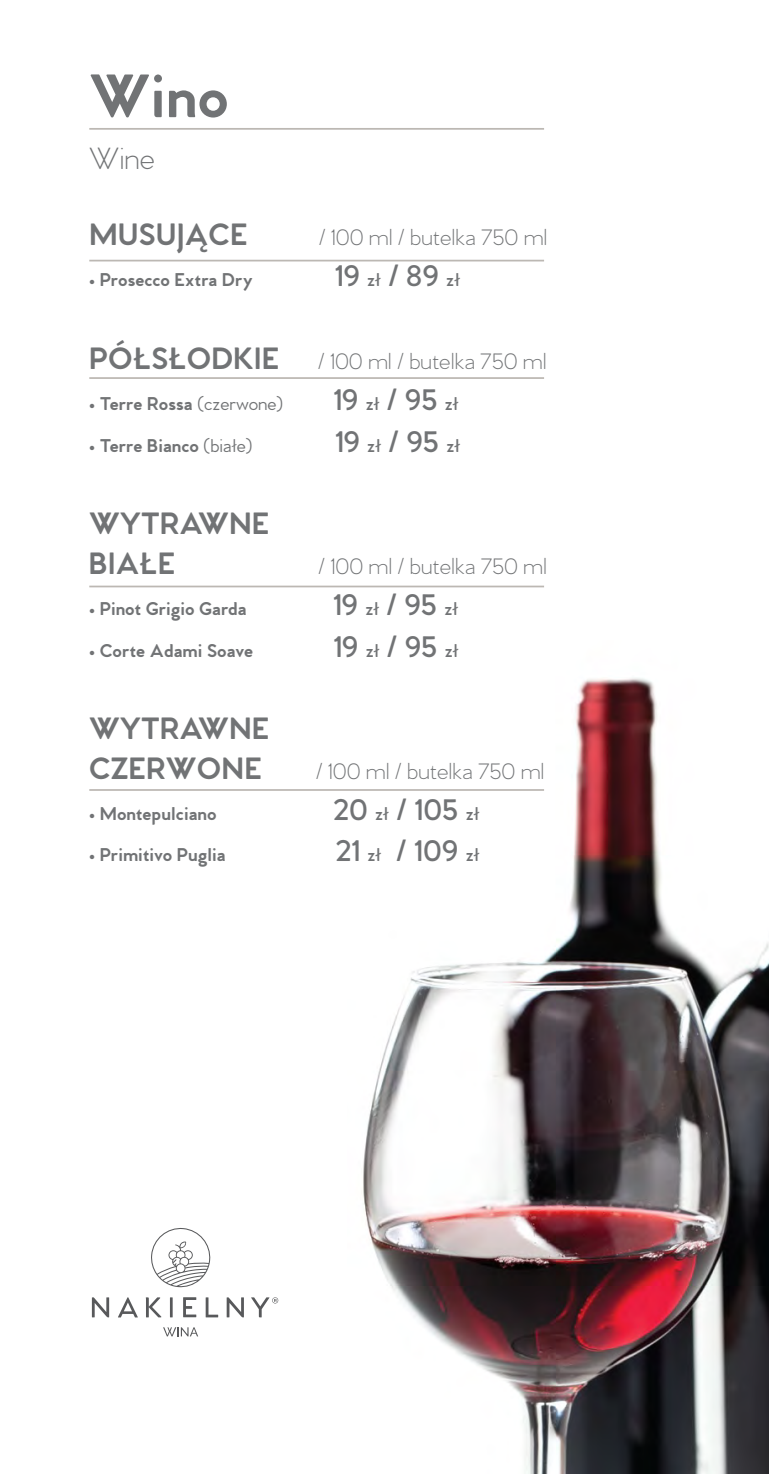
<style>
.page{position:relative;width:769px;height:1474px;background:#fff}
.page>*{position:absolute;margin:0;border:0;box-sizing:border-box;transform-origin:0 0}
.t1{font:700 63px "Venti CF";color:#717375}
.t2{font:600 31.68px "Venti CF";color:#717375}
.t3{font:700 31.68px/39.7px "Venti CF";color:#717375}
.t4{font:300 31.5px "Venti CF";color:#717375}
.t5{font:300 23.8px "Venti CF";color:#717375}
.t6{font:700 19.07px "Venti CF";color:#717375}
.s1{font-size:19.07px}
.s2{font-weight:700;font-size:31.68px}
.s3{font-weight:500}
</style>
<div class="page">
<img style="left:347px;top:678px;width:422px;height:795px">
<hr style="left:89px;top:128px;width:455px;height:2px;background:#bcb8b3">
<hr style="left:89px;top:260px;width:455px;height:1px;background:#bcb8b3">
<hr style="left:89px;top:377px;width:455px;height:2px;background:#bcb8b3">
<hr style="left:89px;top:585px;width:455px;height:2px;background:#bcb8b3">
<hr style="left:89px;top:789px;width:455px;height:1px;background:#bcb8b3">
<svg style="left:92px;top:1297px;width:17px;height:20px"></svg>
<svg style="left:118px;top:1297px;width:20px;height:20px"></svg>
<svg style="left:146px;top:1297px;width:16px;height:20px"></svg>
<hr style="left:170px;top:1297px;width:3px;height:20px;background:#58595b">
<svg style="left:183px;top:1297px;width:13px;height:20px"></svg>
<svg style="left:206px;top:1297px;width:12px;height:20px"></svg>
<svg style="left:227px;top:1297px;width:17px;height:20px"></svg>
<svg style="left:163px;top:1327px;width:35px;height:9px"></svg>
<svg style="left:151px;top:1228px;width:60px;height:59px"></svg>
<svg style="left:251px;top:1297px;width:27px;height:20px"></svg>
<h1 class="t1" style="left:89px;top:58px;width:141px">Wino</h1>
<h3 class="t4" style="left:89px;top:139px;width:67px">Wine</h3>
<h2 class="t3" style="left:89px;top:216px;width:160px">MUSUJĄCE</h2>
<p class="t5" style="left:319px;top:222px;width:230px">/ 100 ml / butelka 750 ml</p>
<p class="t6" style="left:89px;top:268px;width:165px">• Prosecco Extra Dry</p>
<h2 class="t2" style="left:335px;top:256px;width:126px">19 <span class="s1">zł</span> / 89 <span class="s1">zł</span></h2>
<p class="t5" style="left:89px;top:346px;width:459px"><span class="s2">PÓŁSŁODKIE</span> / 100 ml / butelka 750 ml</p>
<p class="t6" style="left:89px;top:392px;width:195px">• Terre Rossa <span class="s3">(czerwone)</span></p>
<h2 class="t2" style="left:333px;top:380px;width:127px">19 <span class="s1">zł</span> / 95 <span class="s1">zł</span></h2>
<p class="t6" style="left:89px;top:433px;width:165px">• Terre Bianco <span class="s3">(białe)</span></p>
<h2 class="t2" style="left:335px;top:421px;width:127px">19 <span class="s1">zł</span> / 95 <span class="s1">zł</span></h2>
<h2 class="t3" style="left:89px;top:505px;width:182px">WYTRAWNE<br>BIAŁE</h2>
<p class="t5" style="left:318px;top:551px;width:230px">/ 100 ml / butelka 750 ml</p>
<p class="t6" style="left:89px;top:597px;width:159px">• Pinot Grigio Garda</p>
<h2 class="t2" style="left:333px;top:585px;width:127px">19 <span class="s1">zł</span> / 95 <span class="s1">zł</span></h2>
<p class="t6" style="left:89px;top:638px;width:165px">• Corte Adami Soave</p>
<h2 class="t2" style="left:333px;top:626px;width:127px">19 <span class="s1">zł</span> / 95 <span class="s1">zł</span></h2>
<h2 class="t3" style="left:89px;top:710px;width:182px">WYTRAWNE<br>CZERWONE</h2>
<p class="t5" style="left:316px;top:756px;width:230px">/ 100 ml / butelka 750 ml</p>
<p class="t6" style="left:89px;top:802px;width:129px">• Montepulciano</p>
<h2 class="t2" style="left:333px;top:790px;width:148px">20 <span class="s1">zł</span> / 105 <span class="s1">zł</span></h2>
<p class="t6" style="left:89px;top:843px;width:138px">• Primitivo Puglia</p>
<h2 class="t2" style="left:335px;top:831px;width:146px">21 <span class="s1">zł</span> / 109 <span class="s1">zł</span></h2>
</div>
